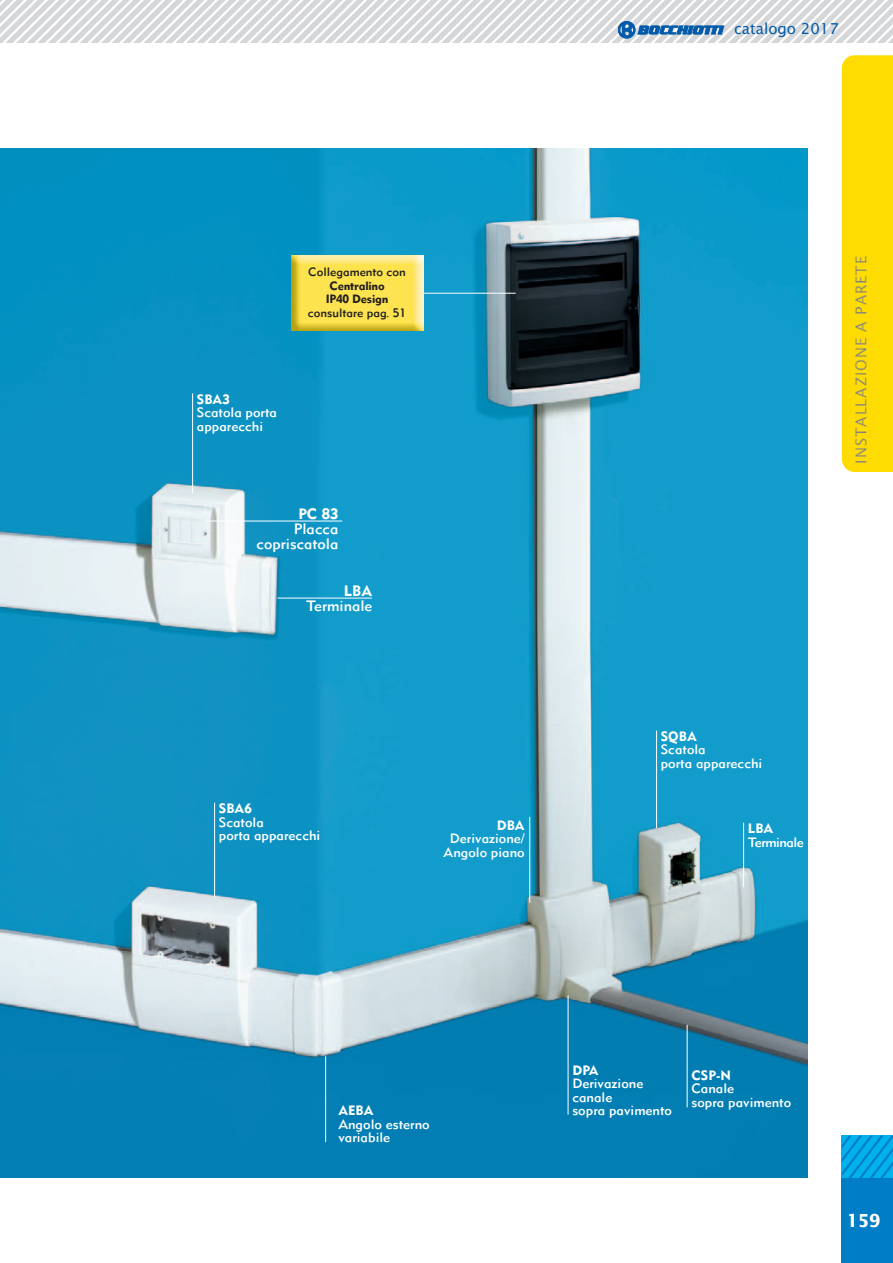
<style>
.page{position:relative;width:893px;height:1263px;background:#fff}
.page>*{position:absolute;margin:0;border:0;box-sizing:border-box;transform-origin:0 0}
.t1{font:700 18px "Lucida Sans Std";color:#fff;scale:.9 1}
.t2{font:15px "Lucida Sans Std";letter-spacing:-.01em;color:#015aaa}
.t3{font:15px/15px "Metro Medium Tw 1";color:#fff;text-align:right}
.t4{font:15px "Lucida Sans";letter-spacing:.065em;color:#808285}
.t5{font:15px "Metro Black Tw 1";color:#fff}
.t6{font:13.5px/13.5px "Metro Medium Tw 1";color:#fff}
.t7{font:13.5px "Metro Black Tw 1";color:#fff}
.t8{font:13.5px "Metro Medium Tw 1";letter-spacing:-.035em;color:#fff}
.t9{font:12px "Metro Medium Tw 1";color:#231f20}
.t10{font:12px/13.5px "Metro Black Tw 1";letter-spacing:-.015em;color:#231f20;text-align:center}
</style>
<div class="page">
<img style="left:0;top:149px;width:808px;height:1029px">
<hr style="left:406px;top:293px;width:110px;height:1px;background:#fff">
<hr style="left:277px;top:598px;width:95px;height:1px;background:#fff">
<hr style="left:192px;top:393px;width:1px;height:100px;background:#fff">
<hr style="left:743px;top:823px;width:1px;height:64px;background:#fff">
<hr style="left:656px;top:730px;width:1px;height:98px;background:#fff">
<hr style="left:687px;top:1025px;width:1px;height:82px;background:#fff">
<hr style="left:568px;top:995px;width:1px;height:119px;background:#fff">
<hr style="left:325px;top:1056px;width:1px;height:86px;background:#fff">
<hr style="left:214px;top:803px;width:1px;height:94px;background:#fff">
<hr style="left:529px;top:817px;width:1px;height:86px;background:#fff">
<hr style="left:205px;top:521px;width:137px;height:1px;background:#fff">
<div style="left:842px;top:55px;width:51px;height:417px;background:#ffdc01"></div>
<img style="left:292px;top:256px;width:131px;height:75px">
<svg style="left:0;top:0;width:893px;height:43px"></svg>
<svg style="left:842px;top:1135px;width:51px;height:43px;background:#00a4e0"></svg>
<div style="left:842px;top:1178px;width:51px;height:85px;background:#007ec5"></div>
<p class="t2" style="left:734px;top:21px;width:106px">catalogo 2017</p>
<p class="t2" style="left:697px;top:22px;width:147px">catalogo 2015-2016</p>
<p class="t7" style="left:197px;top:394px;width:34px">SBA3</p>
<p class="t6" style="left:197px;top:407px;width:82px">Scatola porta apparecchi</p>
<p class="t9" style="left:308px;top:268px;width:99px">Collegamento con</p>
<p class="t10" style="left:326px;top:280px;width:64px">Centralino<br>IP40 Design</p>
<p class="t9" style="left:308px;top:308px;width:100px">consultare pag. 51</p>
<p class="t5" style="left:298px;top:508px;width:41px">PC 83</p>
<p class="t3" style="left:257px;top:523px;width:83px">Placca copriscatola</p>
<p class="t5" style="left:344px;top:585px;width:30px">LBA</p>
<p class="t3" style="left:306px;top:600px;width:68px">Terminale</p>
<p class="t7" style="left:219px;top:803px;width:34px">SBA6</p>
<p class="t6" style="left:219px;top:816px;width:103px">Scatola<br>porta apparecchi</p>
<p class="t7" style="left:497px;top:820px;width:29px">DBA</p>
<p class="t6" style="left:444px;top:833px;width:83px;text-align:center">Derivazione/<br>Angolo piano</p>
<p class="t4" style="left:855px;top:463px;width:209px;rotate:-90deg">INSTALLAZIONE A PARETE</p>
<p class="t7" style="left:661px;top:731px;width:38px">SQBA</p>
<p class="t6" style="left:661px;top:744px;width:103px">Scatola<br>porta apparecchi</p>
<p class="t7" style="left:748px;top:823px;width:27px">LBA</p>
<p class="t8" style="left:748px;top:837px;width:58px">Terminale</p>
<p class="t7" style="left:338px;top:1105px;width:37px">AEBA</p>
<p class="t6" style="left:338px;top:1118px;width:93px">Angolo esterno variabile</p>
<p class="t7" style="left:572px;top:1065px;width:28px">DPA</p>
<p class="t6" style="left:572px;top:1078px;width:101px">Derivazione canale<br>sopra pavimento</p>
<p class="t7" style="left:691px;top:1070px;width:41px">CSP-N</p>
<p class="t6" style="left:691px;top:1083px;width:101px">Canale<br>sopra pavimento</p>
<h1 class="t1" style="left:847px;top:1212px;width:39px">159</h1>
</div>
